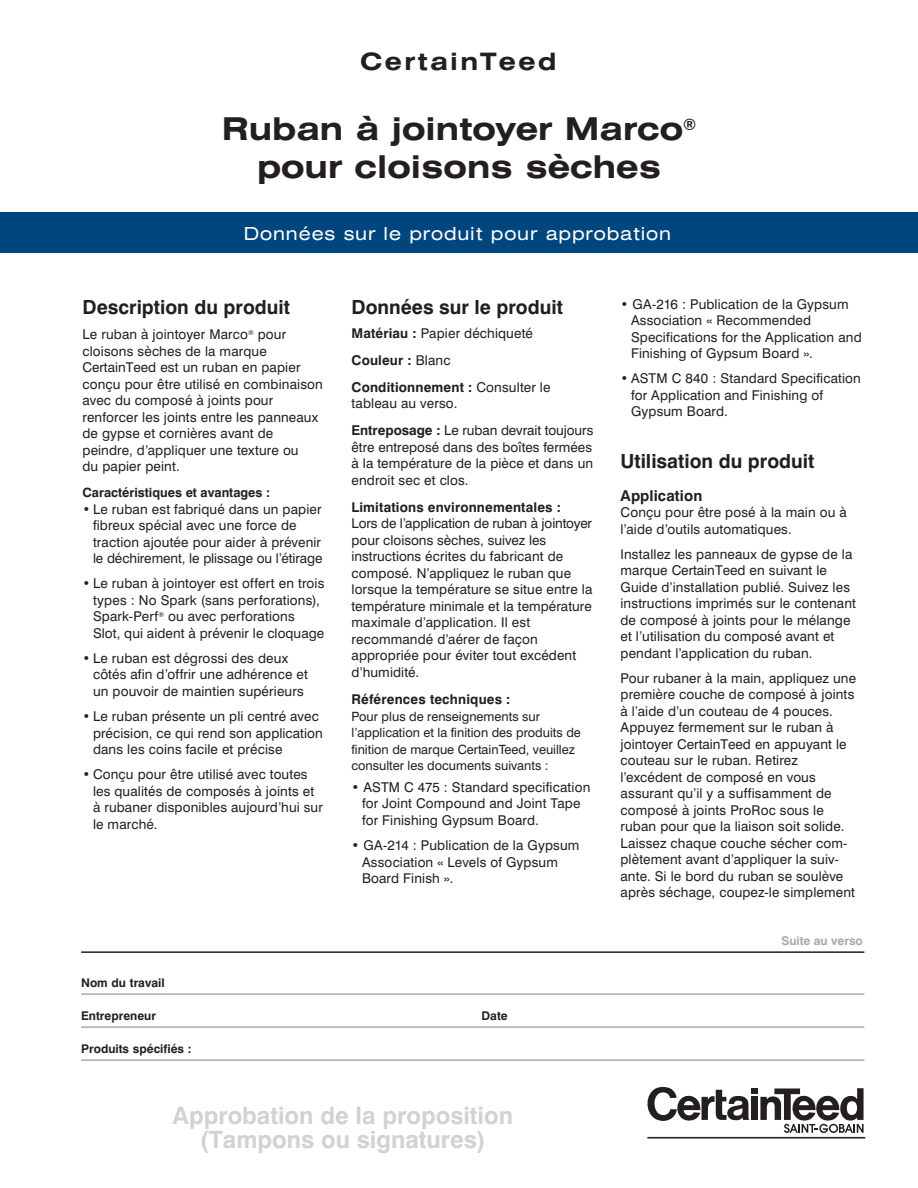
<style>
.page{position:relative;width:918px;height:1188px;background:#fff}
.page>*{position:absolute;margin:0;border:0;box-sizing:border-box;transform-origin:0 0}
.big_heads{font:700 expanded 31.5px/37.5px "Swiss 721 BT";color:#231f20;text-align:center}
.t1{font:700 24px/24px "Swiss 721 BT";color:#d1d2d4;text-align:center}
.Certainteed_head{font:700 expanded 24px "Swiss 721 BT";letter-spacing:.1em;color:#231f20}
.Body{font:700 19.5px "Swiss 721 BT";color:#231f20}
.t2{font:expanded 18px "Swiss 721 BT";letter-spacing:.05em;color:#fff}
._2__Title_Subhead{font:700 15px "Swiss 721 BT";letter-spacing:.01em;color:#231f20}
._4__Body_Copy{font:13.5px/16.5px "Swiss 721 BT";letter-spacing:.01em;color:#231f20}
._5__Bullets{font:13.5px/16.5px "Swiss 721 BT";letter-spacing:.01em;color:#231f20}
._2__Title_Subhead-2{font:700 13.5px "Swiss 721 BT";letter-spacing:.01em;color:#231f20}
._4__Body_Copy-2{font:700 13.5px "Swiss 721 BT";letter-spacing:.01em;color:#231f20}
.Body-2{font:12.75px/16.5px "Swiss 721 BT";color:#231f20}
.Body-3{font:700 12.75px "Swiss 721 BT";color:#231f20}
.t3{font:700 12px "Swiss 721 BT";color:#231f20}
.t4{font:700 12px "Swiss 721 BT";color:#a8a9ad}
.s1{font-weight:700}
.s2{font-weight:400}
</style>
<div class="page">
<div style="left:0;top:213px;width:918px;height:40px;background:#00467e"></div>
<hr style="left:81px;top:993px;width:783px;height:2px;background:#a8a9ad">
<hr style="left:81px;top:1026px;width:783px;height:2px;background:#a8a9ad">
<hr style="left:81px;top:1059px;width:783px;height:2px;background:#a8a9ad">
<hr style="left:81px;top:951px;width:783px;height:2px;background:#231f20">
<div style="left:751px;top:1088px;width:7px;height:6px;background:#231f20"></div>
<svg style="left:647px;top:1087px;width:102px;height:34px"></svg>
<div style="left:751px;top:1097px;width:7px;height:23px;background:#231f20"></div>
<svg style="left:760px;top:1088px;width:104px;height:45px"></svg>
<hr style="left:647px;top:1137px;width:218px;height:2px;background:#231f20">
<p class="Certainteed_head" style="left:360px;top:47px;width:198px">CertainTeed</p>
<p class="big_heads" style="left:222px;top:110px;width:476px">Ruban à jointoyer Marco<sup>® </sup>pour cloisons sèches</p>
<p class="t2" style="left:244px;top:222px;width:429px">Données sur le produit pour approbation</p>
<p class="Body" style="left:82px;top:295px;width:209px">Description du produit</p>
<p class="_4__Body_Copy" style="left:82px;top:326px;width:242px">Le ruban à jointoyer Marco<sup>®</sup> pour cloisons sèches de la marque<br>CertainTeed est un ruban en papier conçu pour être utilisé en combinaison avec du composé à joints pour renforcer les joints entre les panneaux de gypse et cornières avant de peindre, d’appliquer une texture ou<br>du papier peint.</p>
<p class="Body-3" style="left:82px;top:485px;width:189px">Caractéristiques et avantages :</p>
<p class="_5__Bullets" style="left:93px;top:501px;width:231px;text-indent:-10px">• Le ruban est fabriqué dans un papier fibreux spécial avec une force de traction ajoutée pour aider à prévenir le déchirement, le plissage ou l’étirage</p>
<p class="_5__Bullets" style="left:93px;top:575px;width:233px;text-indent:-10px">• Le ruban à jointoyer est offert en trois types : No Spark (sans perforations), Spark-Perf<sup>®</sup> ou avec perforations Slot, qui aident à prévenir le cloquage</p>
<p class="_5__Bullets" style="left:93px;top:650px;width:216px;text-indent:-10px">• Le ruban est dégrossi des deux côtés afin d’offrir une adhérence et un pouvoir de maintien supérieurs</p>
<p class="_5__Bullets" style="left:93px;top:708px;width:231px;text-indent:-10px">• Le ruban présente un pli centré avec précision, ce qui rend son application dans les coins facile et précise</p>
<p class="_5__Bullets" style="left:93px;top:766px;width:231px;text-indent:-10px">• Conçu pour être utilisé avec toutes les qualités de composés à joints et à rubaner disponibles aujourd’hui sur le marché.</p>
<p class="Body" style="left:351px;top:295px;width:213px">Données sur le produit</p>
<p class="_4__Body_Copy" style="left:352px;top:325px;width:183px"><span class="s1">Matériau :</span> Papier déchiqueté</p>
<p class="_4__Body_Copy-2" style="left:352px;top:352px;width:101px">Couleur : <span class="s2">Blanc</span></p>
<p class="_4__Body_Copy" style="left:352px;top:379px;width:201px"><span class="s1">Conditionnement :</span> Consulter le tableau au verso.</p>
<p class="_4__Body_Copy" style="left:352px;top:422px;width:243px;text-align:justify"><span class="s1">Entreposage :</span> Le ruban devrait toujours être entreposé dans des boîtes fermées à la température de la pièce et dans un endroit sec et clos.</p>
<p class="_4__Body_Copy" style="left:352px;top:499px;width:242px"><span class="s1">Limitations environnementales :<br></span>Lors de l’application de ruban à jointoyer pour cloisons sèches, suivez les instructions écrites du fabricant de composé. N’appliquez le ruban que lorsque la température se situe entre la température minimale et la température maximale d’application. Il est recommandé d’aérer de façon appropriée pour éviter tout excédent d’humidité.</p>
<p class="_2__Title_Subhead-2" style="left:352px;top:691px;width:160px">Références techniques :</p>
<p class="Body-2" style="left:352px;top:708px;width:231px">Pour plus de renseignements sur l’application et la finition des produits de finition de marque CertainTeed, veuillez consulter les documents suivants :</p>
<p class="_5__Bullets" style="left:362px;top:779px;width:230px;text-indent:-10px">• ASTM C 475 : Standard specification for Joint Compound and Joint Tape for Finishing Gypsum Board.</p>
<p class="_5__Bullets" style="left:362px;top:837px;width:219px;text-indent:-10px">• GA-214 : Publication de la Gypsum<br>Association « Levels of Gypsum<br>Board Finish ».</p>
<p class="t3" style="left:81px;top:976px;width:85px">Nom du travail</p>
<p class="t3" style="left:81px;top:1009px;width:76px">Entrepreneur</p>
<p class="t3" style="left:482px;top:1009px;width:28px">Date</p>
<p class="t3" style="left:81px;top:1042px;width:112px">Produits spécifiés :</p>
<p class="t1" style="left:173px;top:1103px;width:342px">Approbation de la proposition (Tampons ou signatures)</p>
<p class="_5__Bullets" style="left:631px;top:296px;width:232px;text-indent:-10px">• GA-216 : Publication de la Gypsum<br>Association « Recommended<br>Specifications for the Application and<br>Finishing of Gypsum Board ».</p>
<p class="_5__Bullets" style="left:631px;top:370px;width:231px;text-indent:-10px">• ASTM C 840 : Standard Specification for Application and Finishing of<br>Gypsum Board.</p>
<p class="Body" style="left:621px;top:449px;width:195px">Utilisation du produit</p>
<p class="_2__Title_Subhead" style="left:621px;top:486px;width:83px">Application</p>
<p class="_4__Body_Copy" style="left:621px;top:504px;width:228px">Conçu pour être posé à la main ou à l’aide d’outils automatiques.</p>
<p class="_4__Body_Copy" style="left:621px;top:546px;width:237px">Installez les panneaux de gypse de la marque CertainTeed en suivant le Guide d’installation publié. Suivez les instructions imprimés sur le contenant de composé à joints pour le mélange et l’utilisation du composé avant et pendant l’application du ruban.</p>
<p class="_4__Body_Copy" style="left:621px;top:670px;width:237px">Pour rubaner à la main, appliquez une première couche de composé à joints à l’aide d’un couteau de 4 pouces.<br>Appuyez fermement sur le ruban à jointoyer CertainTeed en appuyant le couteau sur le ruban. Retirez l’excédent de composé en vous assurant qu’il y a suffisamment de composé à joints ProRoc sous le ruban pour que la liaison soit solide.<br>Laissez chaque couche sécher com&shy;plètement avant d’appliquer la suiv&shy;ante. Si le bord du ruban se soulève après séchage, coupez-le simplement</p>
<p class="t4" style="left:781px;top:933px;width:83px">Suite au verso</p>
</div>
